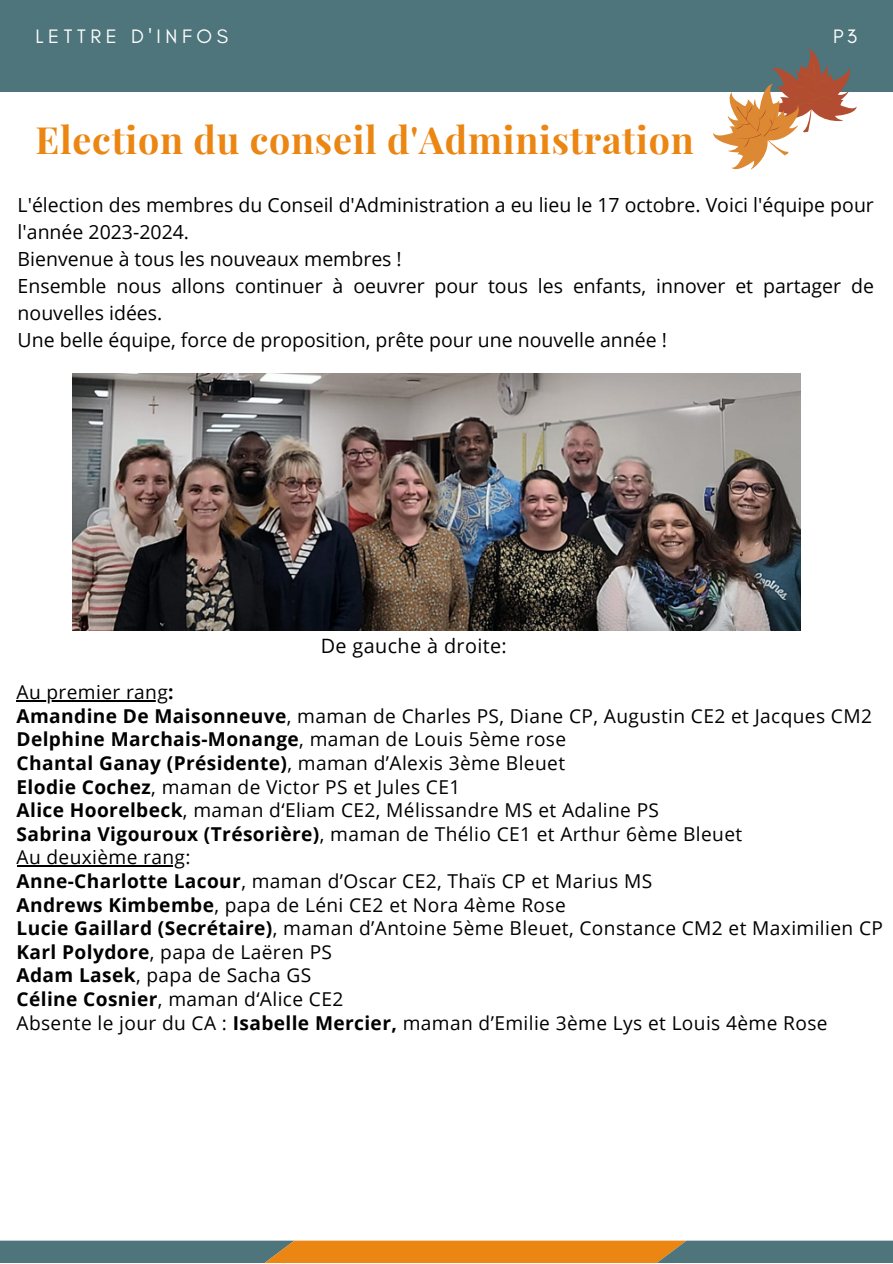
<style>
.page{position:relative;width:893px;height:1264px;background:#fff}
.page>*{position:absolute;margin:0;border:0;box-sizing:border-box;transform-origin:0 0}
.t1{font:700 37.5px "Playfair Display";letter-spacing:.02em;color:#eb8613}
.t2{font:19.8px "Open Sans";letter-spacing:.02em;color:#000}
.t3{font:19.8px "Glacial Indifference";letter-spacing:.23em;color:#fff}
.t4{font:19.5px/27px "Open Sans";color:#000}
.t5{font:19.2px "Open Sans";letter-spacing:.02em;color:#000}
.t6{font:700 19.2px "Open Sans";letter-spacing:.02em;color:#000}
.s1{font-weight:700}
.s2{font-weight:400}
</style>
<div class="page">
<svg style="left:0;top:1240px;width:892px;height:22px;background:#968052"></svg>
<div style="left:0;top:0;width:892px;height:92px;background:#4e757c"></div>
<img style="left:73px;top:373px;width:727px;height:257px">
<svg style="left:713px;top:49px;width:143px;height:120px"></svg>
<hr style="left:17px;top:700px;width:151px;height:1px;background:#000">
<hr style="left:17px;top:865px;width:168px;height:1px;background:#000">
<p class="t3" style="left:36px;top:24px;width:194px">LETTRE D'INFOS</p>
<p class="t3" style="left:833px;top:25px;width:25px">P3</p>
<p class="t1" style="left:36px;top:113px;width:659px">Election du conseil d'Administration</p>
<p class="t4" style="left:18px;top:191px;width:857px">L'élection des membres du Conseil d'Administration a eu lieu le 17 octobre. Voici l'équipe pour l'année 2023-2024.</p>
<p class="t4" style="left:18px;top:245px;width:385px">Bienvenue à tous les nouveaux membres !</p>
<p class="t4" style="left:18px;top:272px;width:857px">Ensemble nous allons continuer à oeuvrer pour tous les enfants, innover et partager de nouvelles idées.</p>
<p class="t4" style="left:18px;top:326px;width:650px">Une belle équipe, force de proposition, prête pour une nouvelle année !</p>
<p class="t2" style="left:321px;top:631px;width:187px">De gauche à droite:</p>
<p class="t5" style="left:17px;top:678px;width:159px">Au premier rang<span class="s1">:</span></p>
<p class="t5" style="left:17px;top:702px;width:856px"><span class="s1">Amandine De Maisonneuve</span>, maman de Charles PS, Diane CP, Augustin CE2 et Jacques CM2</p>
<p class="t6" style="left:17px;top:725px;width:551px">Delphine Marchais-Monange<span class="s2">, maman de Louis 5ème rose</span></p>
<p class="t6" style="left:17px;top:749px;width:550px">Chantal Ganay (Présidente)<span class="s2">, maman d’Alexis 3ème Bleuet</span></p>
<p class="t5" style="left:17px;top:773px;width:445px"><span class="s1">Elodie Cochez</span>, maman de Victor PS et Jules CE1</p>
<p class="t5" style="left:17px;top:796px;width:644px"><span class="s1">Alice Hoorelbeck</span>, maman d‘Eliam CE2, Mélissandre MS et Adaline PS</p>
<p class="t5" style="left:17px;top:820px;width:727px"><span class="s1">Sabrina Vigouroux (Trésorière)</span>, maman de Thélio CE1 et Arthur 6ème Bleuet</p>
<p class="t5" style="left:17px;top:843px;width:175px">Au deuxième rang:</p>
<p class="t5" style="left:17px;top:867px;width:637px"><span class="s1">Anne-Charlotte Lacour</span>, maman d’Oscar CE2, Thaïs CP et Marius MS</p>
<p class="t5" style="left:17px;top:891px;width:550px"><span class="s1">Andrews Kimbembe</span>, papa de Léni CE2 et Nora 4ème Rose</p>
<p class="t5" style="left:17px;top:914px;width:867px"><span class="s1">Lucie Gaillard (Secrétaire)</span>, maman d’Antoine 5ème Bleuet, Constance CM2 et Maximilien CP</p>
<p class="t5" style="left:17px;top:938px;width:317px"><span class="s1">Karl Polydore</span>, papa de Laëren PS</p>
<p class="t5" style="left:17px;top:961px;width:296px"><span class="s1">Adam Lasek</span>, papa de Sacha GS</p>
<p class="t5" style="left:17px;top:985px;width:328px"><span class="s1">Céline Cosnier</span>, maman d‘Alice CE2</p>
<p class="t5" style="left:17px;top:1009px;width:812px">Absente le jour du CA : <span class="s1">Isabelle Mercier,</span> maman d’Emilie 3ème Lys et Louis 4ème Rose</p>
</div>
